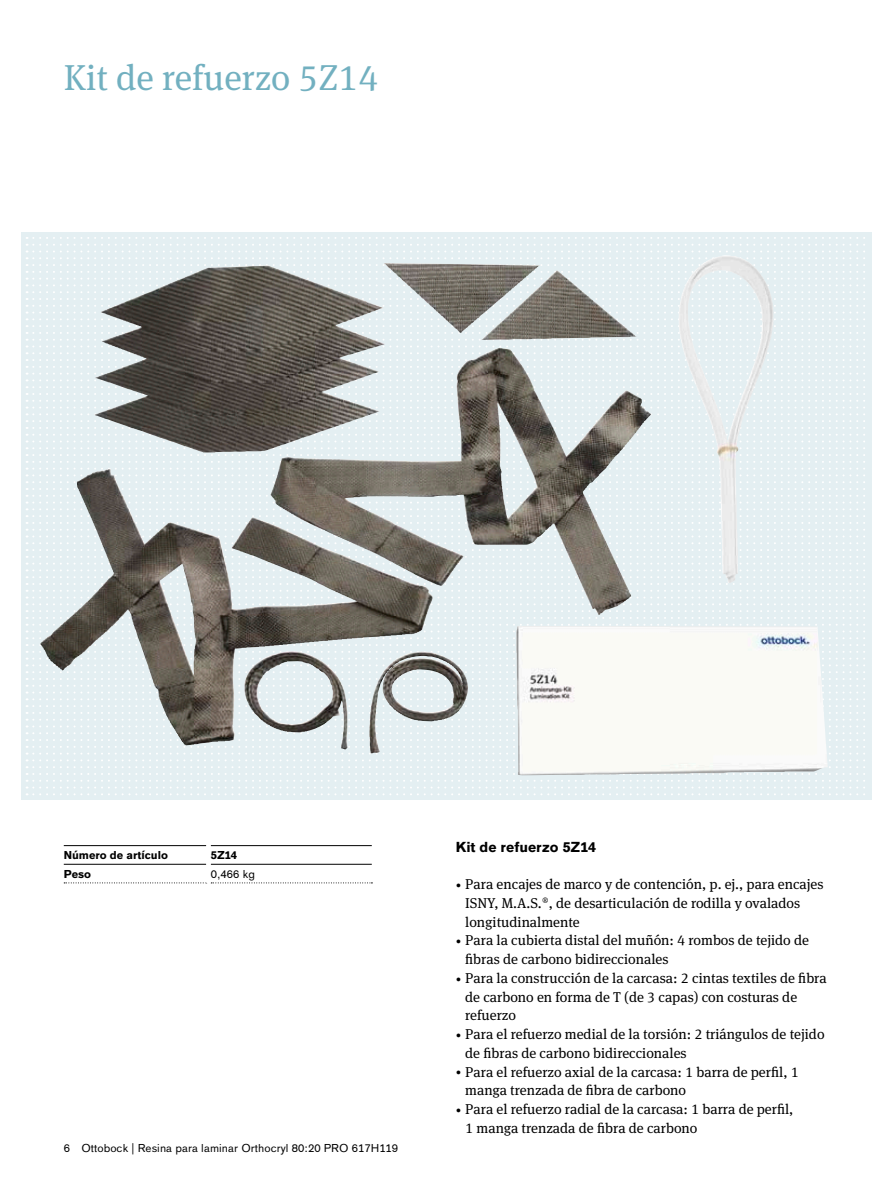
<style>
.page{position:relative;width:893px;height:1191px;background:#fff}
.page>*{position:absolute;margin:0;border:0;box-sizing:border-box;transform-origin:0 0}
.t1{font:36px "OBO Serif";color:#72b0c0}
.t2{font:14.25px/18.8px "OBO Serif";color:#000}
.t3{font:700 14.25px "OBO Sans";color:#000}
.t4{font:11.25px "OBO Sans";letter-spacing:.005em;color:#000}
.t5{font:700 11.25px "OBO Sans";color:#000}
.s1{font-size:10.65px}
</style>
<div class="page">
<svg style="left:64px;top:882px;width:308px;height:1px"></svg>
<hr style="left:64px;top:845px;width:142px;height:1px;background:#000">
<hr style="left:211px;top:845px;width:161px;height:1px;background:#000">
<hr style="left:64px;top:864px;width:142px;height:1px;background:#000">
<hr style="left:211px;top:864px;width:161px;height:1px;background:#000">
<div style="left:206px;top:864px;width:5px;height:19px;background:#fff"></div>
<svg style="left:27px;top:237px;width:845px;height:563px;background:#c1c6c4"></svg>
<img style="left:679px;top:255px;width:85px;height:328px">
<h1 class="t1" style="left:64px;top:57px;width:316px">Kit de refuerzo 5Z14</h1>
<p class="t5" style="left:64px;top:848px;width:106px">Número de artículo</p>
<p class="t5" style="left:211px;top:848px;width:28px">5Z14</p>
<p class="t5" style="left:64px;top:867px;width:29px">Peso</p>
<p class="t4" style="left:211px;top:867px;width:46px">0,466 kg</p>
<p class="t4" style="left:64px;top:1141px;width:336px">6 Ottobock | Resina para laminar Orthocryl 80:20 PRO 617H119</p>
<p class="t3" style="left:456px;top:838px;width:142px">Kit de refuerzo 5Z14</p>
<p class="t2" style="left:465px;top:874px;width:360px;text-indent:-9px"><span class="s1">•</span> Para encajes de marco y de contención, p. ej., para encajes<br>ISNY, M.A.S.®, de desarticulación de rodilla y ovalados longitudinalmente</p>
<p class="t2" style="left:465px;top:931px;width:345px;text-indent:-9px"><span class="s1">•</span> Para la cubierta distal del muñón: 4 rombos de tejido de fibras de carbono bidireccionales</p>
<p class="t2" style="left:465px;top:968px;width:363px;text-indent:-9px"><span class="s1">•</span> Para la construcción de la carcasa: 2 cintas textiles de fibra de carbono en forma de T (de 3 capas) con costuras de refuerzo</p>
<p class="t2" style="left:465px;top:1024px;width:361px;text-indent:-9px"><span class="s1">•</span> Para el refuerzo medial de la torsión: 2 triángulos de tejido de fibras de carbono bidireccionales</p>
<p class="t2" style="left:465px;top:1062px;width:335px;text-indent:-9px"><span class="s1">•</span> Para el refuerzo axial de la carcasa: 1 barra de perfil, 1 manga trenzada de fibra de carbono</p>
<p class="t2" style="left:465px;top:1099px;width:330px;text-indent:-9px"><span class="s1">•</span> Para el refuerzo radial de la carcasa: 1 barra de perfil,<br>1 manga trenzada de fibra de carbono</p>
</div>
